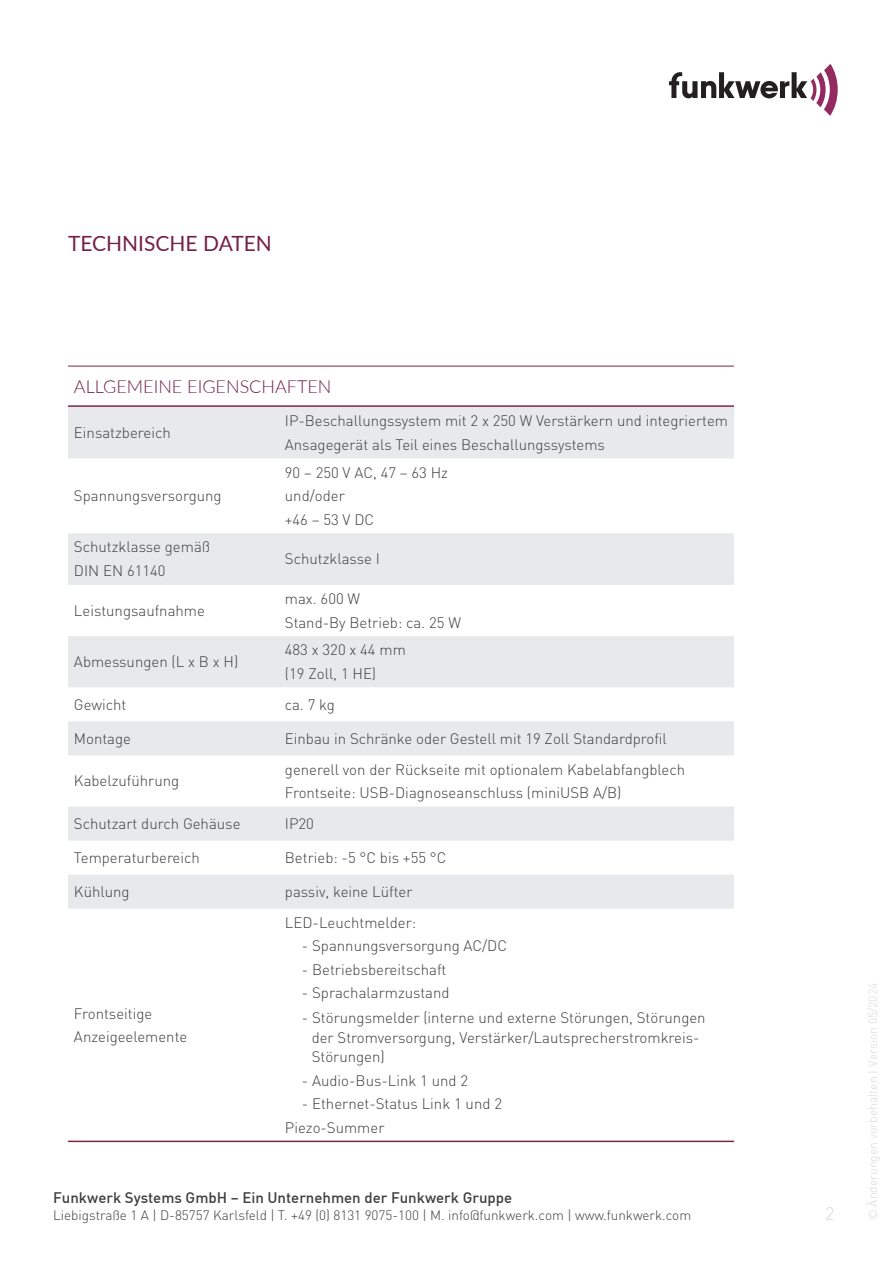
<style>
.page{position:relative;width:893px;height:1263px;background:#fff}
.page>*{position:absolute;margin:0;border:0;box-sizing:border-box;transform-origin:0 0}
.t1{font:21px "Lato";color:#75214a}
.t2{font:300 18px "Lato";color:#75214a}
.t3{font:300 18px "DIN";color:#d9d9d9}
.Fließtext{font:300 15px/24px "DIN";color:#3e3e3f}
.t4{font:500 15px "DIN";color:#3e3e3f}
.t5{font:300 13.5px "DIN";color:#3e3e3f}
.t6{font:300 12px "DIN";color:#d9d9d9}
.s1{font-family:"DIN Medium";font-weight:400}
</style>
<div class="page">
<svg style="left:669px;top:64px;width:169px;height:52px"></svg>
<svg style="left:68px;top:407px;width:666px;height:502px;fill:#e9eaeb"></svg>
<hr style="left:68px;top:405px;width:211px;height:2px;background:#7a2748">
<hr style="left:279px;top:405px;width:455px;height:2px;background:#7a2748">
<hr style="left:68px;top:366px;width:211px;height:1px;background:#7a2748">
<hr style="left:279px;top:366px;width:455px;height:1px;background:#7a2748">
<hr style="left:68px;top:1140px;width:211px;height:2px;background:#7a2748">
<hr style="left:279px;top:1140px;width:455px;height:2px;background:#7a2748">
<p class="t1" style="left:68px;top:228px;width:205px">TECHNISCHE DATEN</p>
<p class="t2" style="left:74px;top:374px;width:259px">ALLGEMEINE EIGENSCHAFTEN</p>
<p class="Fließtext" style="left:74px;top:420px;width:98px">Einsatzbereich</p>
<p class="Fließtext" style="left:285px;top:408px;width:445px">IP-Beschallungssystem mit 2 x 250 W Verstärkern und integriertem<br>Ansagegerät als Teil eines Beschallungssystems</p>
<p class="Fließtext" style="left:74px;top:484px;width:149px">Spannungsversorgung</p>
<p class="Fließtext" style="left:74px;top:535px;width:138px">Schutzklasse gemäß<br>DIN EN 61140</p>
<p class="Fließtext" style="left:74px;top:598px;width:132px">Leistungsaufnahme</p>
<p class="Fließtext" style="left:74px;top:649px;width:166px">Abmessungen (L x B x H)</p>
<p class="Fließtext" style="left:285px;top:460px;width:165px">90 – 250 V AC, 47 – 63 Hz</p>
<p class="Fließtext" style="left:285px;top:484px;width:61px">und/oder</p>
<p class="Fließtext" style="left:285px;top:507px;width:91px">+46 – 53 V DC</p>
<p class="Fließtext" style="left:285px;top:547px;width:96px">Schutzklasse I</p>
<p class="Fließtext" style="left:285px;top:587px;width:77px">max. 600 W</p>
<p class="Fließtext" style="left:285px;top:610px;width:178px">Stand-By Betrieb: ca. 25 W</p>
<p class="Fließtext" style="left:285px;top:638px;width:122px">483 x 320 x 44 mm</p>
<p class="Fließtext" style="left:285px;top:661px;width:93px">(19 Zoll, 1 HE)</p>
<p class="Fließtext" style="left:74px;top:692px;width:54px">Gewicht</p>
<p class="Fließtext" style="left:285px;top:692px;width:51px">ca. 7 kg</p>
<p class="Fließtext" style="left:74px;top:726px;width:59px">Montage</p>
<p class="Fließtext" style="left:285px;top:726px;width:383px">Einbau in Schränke oder Gestell mit 19 Zoll Standardprofil</p>
<p class="Fließtext" style="left:74px;top:769px;width:107px">Kabelzuführung</p>
<p class="Fließtext" style="left:285px;top:757px;width:402px">generell von der Rückseite mit optionalem Kabelabfangblech</p>
<p class="Fließtext" style="left:285px;top:780px;width:338px">Frontseite: USB-Diagnoseanschluss (miniUSB A/B)</p>
<p class="Fließtext" style="left:74px;top:811px;width:168px">Schutzart durch Gehäuse</p>
<p class="Fließtext" style="left:285px;top:811px;width:30px">IP20</p>
<p class="Fließtext" style="left:74px;top:845px;width:127px">Temperaturbereich</p>
<p class="Fließtext" style="left:285px;top:845px;width:163px">Betrieb: -5 °C bis +55 °C</p>
<p class="Fließtext" style="left:74px;top:879px;width:57px">Kühlung</p>
<p class="Fließtext" style="left:285px;top:879px;width:129px">passiv, keine Lüfter</p>
<p class="Fließtext" style="left:74px;top:1001px;width:80px">Frontseitige</p>
<p class="Fließtext" style="left:74px;top:1024px;width:115px">Anzeigeelemente</p>
<p class="Fließtext" style="left:285px;top:910px;width:133px">LED-Leuchtmelder:</p>
<p class="Fließtext" style="left:302px;top:934px;width:207px">- Spannungsversorgung AC/DC</p>
<p class="Fließtext" style="left:302px;top:957px;width:146px">- Betriebsbereitschaft</p>
<p class="Fließtext" style="left:302px;top:981px;width:149px">- Sprachalarmzustand</p>
<p class="Fließtext" style="left:312px;top:1008px;width:395px;line-height:19.5px;text-indent:-10px">- Störungsmelder (interne und externe Störungen, Störungen der Stromversorgung, Verstärker/Lautsprecherstromkreis-<br>Störungen)</p>
<p class="Fließtext" style="left:302px;top:1068px;width:168px">- Audio-Bus-Link 1 und 2</p>
<p class="Fließtext" style="left:302px;top:1092px;width:202px">- Ethernet-Status Link 1 und 2</p>
<p class="Fließtext" style="left:285px;top:1115px;width:101px">Piezo-Summer</p>
<p class="t4" style="left:53px;top:1188px;width:460px">Funkwerk Systems GmbH – Ein Unternehmen der Funkwerk <span class="s1">Gruppe</span></p>
<p class="t5" style="left:53px;top:1207px;width:640px">Liebigstraße 1 A | D-85757 Karlsfeld | T. +49 (0) 8131 9075-100 | M. info@funkwerk.com | www.funkwerk.com</p>
<p class="t3" style="left:825px;top:1203px;width:11px">2</p>
<p class="t6" style="left:865px;top:1220px;width:239px;rotate:-90deg">© Änderungen vorbehalten | Version 05/2024</p>
</div>
